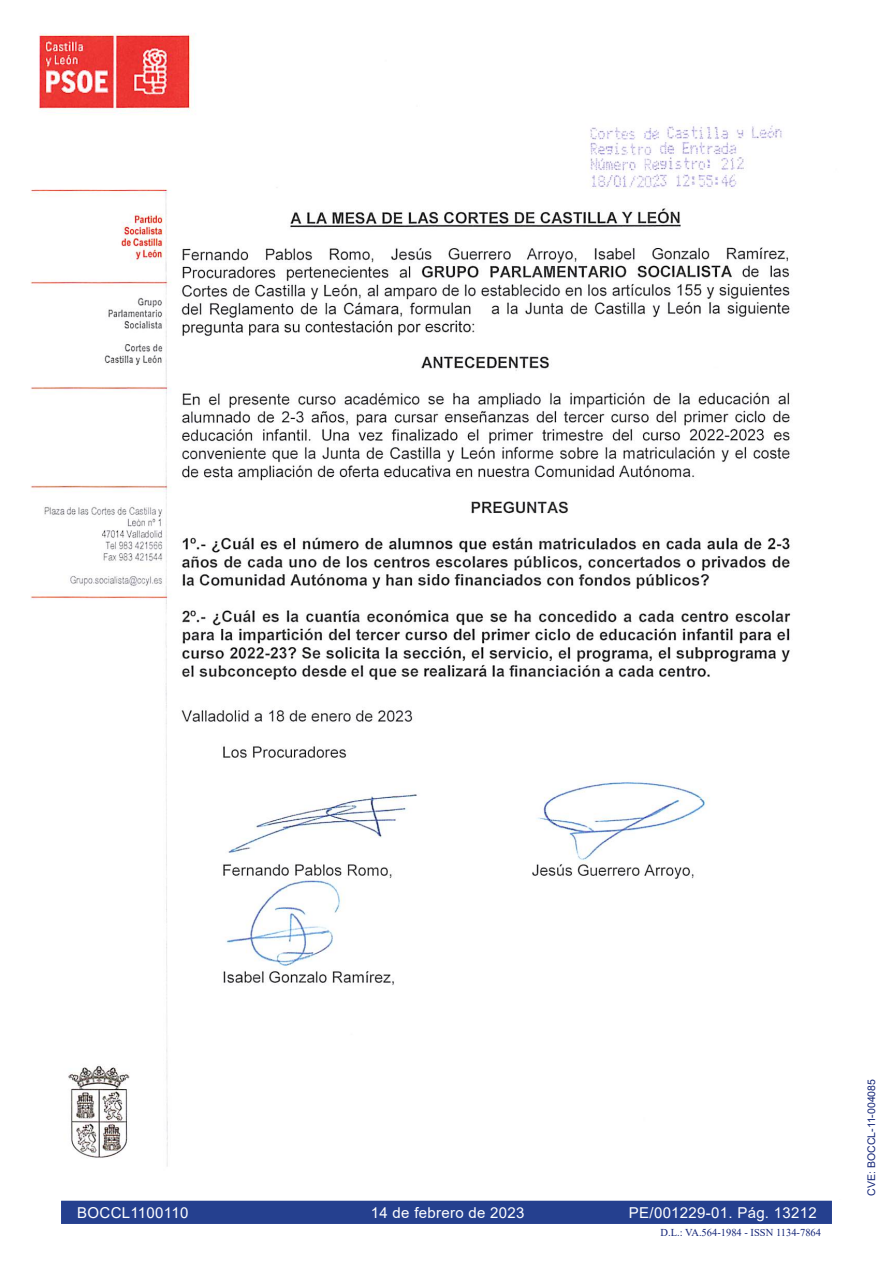
<style>
.page{position:relative;width:893px;height:1263px;background:#fff}
.page>*{position:absolute;margin:0;border:0;box-sizing:border-box;transform-origin:0 0}
.E_CVE{font:15px "Arial";letter-spacing:.02em;color:#fff}
.t1{font:10.5px "Times New Roman";color:#132477}
.t2{font:10.5px "Arial";color:#132477}
</style>
<div class="page">
<div style="left:60px;top:1200px;width:773px;height:25px;background:#25408f"></div>
<div style="left:60px;top:1199px;width:773px;height:26px;border:2px solid #fff"></div>
<img style="left:30px;top:33px;width:803px;height:1167px">
<p class="E_CVE" style="left:77px;top:1202px;width:113px">BOCCL1100110</p>
<p class="E_CVE" style="left:371px;top:1202px;width:155px">14 de febrero de 2023</p>
<p class="E_CVE" style="left:629px;top:1202px;width:189px">PE/001229-01. Pág. 13212</p>
<p class="t1" style="left:661px;top:1225px;width:162px">D.L.: VA.564-1984 - ISSN 1134-7864</p>
<p class="t2" style="left:864px;top:1195px;width:118px;rotate:-90deg">CVE: BOCCL-11-004085</p>
</div>
